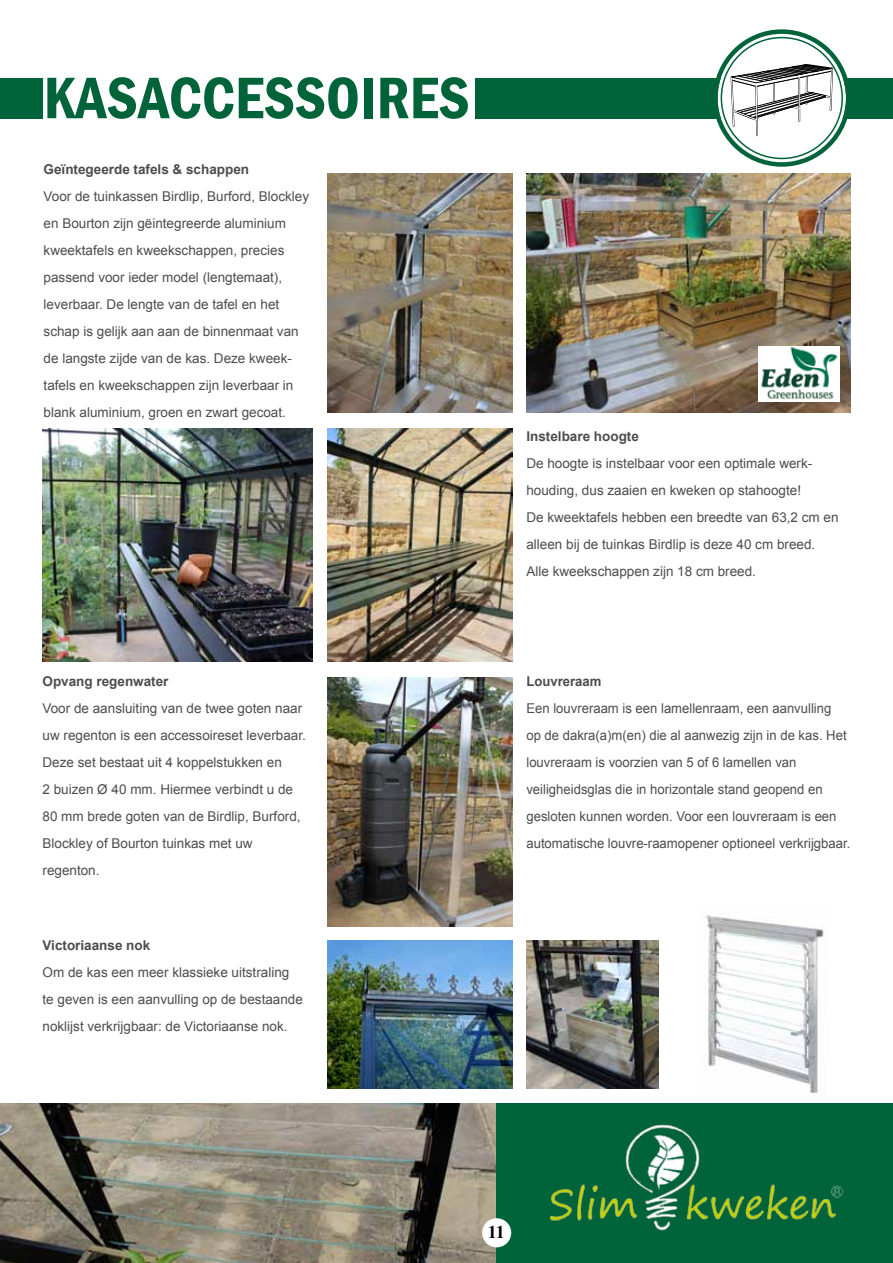
<style>
.page{position:relative;width:893px;height:1263px;background:#fff}
.page>*{position:absolute;margin:0;border:0;box-sizing:border-box;transform-origin:0 0}
.t1{font:600 condensed 60.75px "Franklin Gothic";color:#006339}
.t2{font:700 18px "Times New Roman";color:#000}
.t3{font:13.5px/27px "Arial";color:#4d4d4f}
.t4{font:700 13.5px "Arial";color:#4d4d4f}
</style>
<div class="page">
<img style="left:0;top:1104px;width:496px;height:159px">
<svg style="left:747px;top:157px;width:70px;height:7px"></svg>
<div style="left:496px;top:1104px;width:397px;height:159px;background:#006339"></div>
<img style="left:550px;top:1184px;width:64px;height:37px">
<img style="left:614px;top:1124px;width:86px;height:107px">
<img style="left:686px;top:1183px;width:158px;height:47px">
<div style="left:482px;top:1218px;width:29px;height:29px;background:#fff;border-radius:50%"></div>
<div style="left:476px;top:78px;width:417px;height:40px;background:#006339"></div>
<svg style="left:718px;top:34px;width:128px;height:128px"></svg>
<div style="left:713px;top:29px;width:137px;height:138px;border:4px solid #006339;border-radius:50%"></div>
<div style="left:721px;top:37px;width:122px;height:122px;border:2px solid #006339;border-radius:50%"></div>
<div style="left:0;top:78px;width:43px;height:40px;background:#006339"></div>
<img style="left:328px;top:173px;width:184px;height:239px">
<svg style="left:730px;top:64px;width:103px;height:73px"></svg>
<img style="left:526px;top:173px;width:324px;height:239px">
<img style="left:328px;top:429px;width:184px;height:232px">
<img style="left:43px;top:429px;width:270px;height:232px">
<img style="left:328px;top:678px;width:184px;height:248px">
<img style="left:759px;top:346px;width:81px;height:55px">
<img style="left:704px;top:915px;width:120px;height:178px">
<img style="left:526px;top:940px;width:132px;height:148px">
<img style="left:328px;top:940px;width:184px;height:149px">
<h1 class="t1" style="left:44px;top:57px;width:427px">KASACCESSOIRES</h1>
<p class="t4" style="left:44px;top:160px;width:207px">Geïntegeerde tafels &amp; schappen</p>
<p class="t3" style="left:44px;top:182px;width:267px">Voor de tuinkassen Birdlip, Burford, Blockley en Bourton zijn gëintegreerde aluminium kweektafels en kweekschappen, precies passend voor ieder model (lengtemaat), leverbaar. De lengte van de tafel en het schap is gelijk aan aan de binnenmaat van de langste zijde van de kas. Deze kweek&shy;tafels en kweekschappen zijn leverbaar in blank aluminium, groen en zwart gecoat.</p>
<p class="t4" style="left:43px;top:672px;width:128px">Opvang regenwater</p>
<p class="t3" style="left:43px;top:695px;width:265px">Voor de aansluiting van de twee goten naar uw regenton is een accessoireset leverbaar.<br>Deze set bestaat uit 4 koppelstukken en<br>2 buizen Ø 40 mm. Hiermee verbindt u de 80 mm brede goten van de Birdlip, Burford, Blockley of Bourton tuinkas met uw regenton.</p>
<p class="t4" style="left:43px;top:936px;width:109px">Victoriaanse nok</p>
<p class="t3" style="left:43px;top:959px;width:262px">Om de kas een meer klassieke uitstraling te geven is een aanvulling op de bestaande noklijst verkrijgbaar: de Victoriaanse nok.</p>
<p class="t4" style="left:526px;top:427px;width:114px">Instelbare hoogte</p>
<p class="t3" style="left:526px;top:449px;width:314px">De hoogte is instelbaar voor een optimale werk&shy;houding, dus zaaien en kweken op stahoogte!<br>De kweektafels hebben een breedte van 63,2 cm en alleen bij de tuinkas Birdlip is deze 40 cm breed.<br>Alle kweekschappen zijn 18 cm breed.</p>
<p class="t4" style="left:526px;top:673px;width:76px">Louvreraam</p>
<p class="t3" style="left:526px;top:695px;width:325px">Een louvreraam is een lamellenraam, een aanvulling<br>op de dakra(a)m(en) die al aanwezig zijn in de kas. Het louvreraam is voorzien van 5 of 6 lamellen van veiligheidsglas die in horizontale stand geopend en gesloten kunnen worden. Voor een louvreraam is een automatische louvre-raamopener optioneel verkrijgbaar.</p>
<h2 class="t2" style="left:488px;top:1219px;width:19px">11</h2>
</div>
